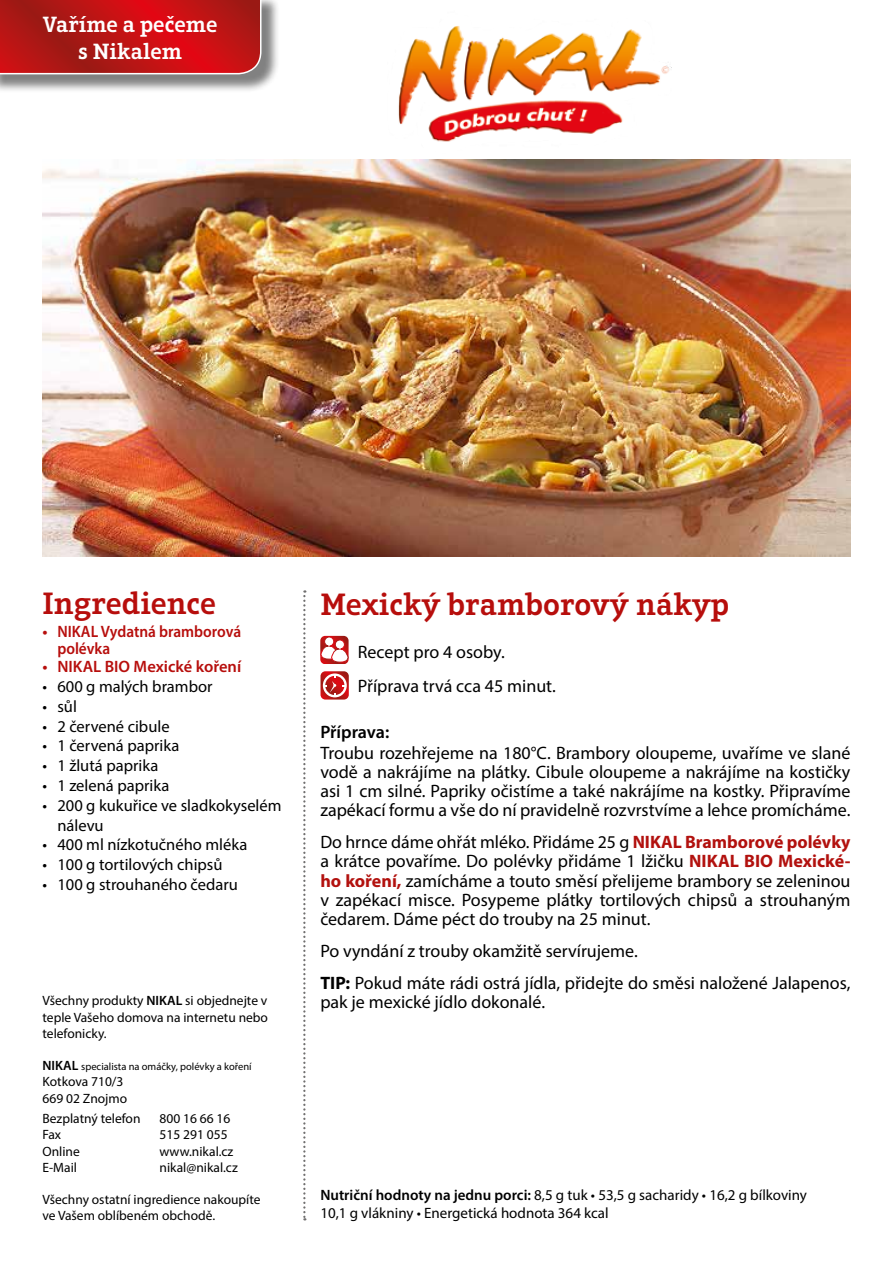
<style>
.page{position:relative;width:893px;height:1263px;background:#fff}
.page>*{position:absolute;margin:0;border:0;box-sizing:border-box;transform-origin:0 0}
.t1{font:600 31.5px "Aptifer Slab LT Pro";color:#b70e0c}
.t2{font:600 22.5px/27px "Aptifer Slab LT Pro";color:#fff;text-align:center}
.t3{font:18px/19.2px "Myriad Pro";color:#000}
.t4{font:600 18px "Myriad Pro";letter-spacing:-.005em;color:#000}
.t5{font:16.5px/19.8px "Myriad Pro";color:#000}
.t6{font:600 16.5px/17.9px "Myriad Pro";color:#b70e0c}
.t7{font:15px/18px "Myriad Pro";color:#000}
.t8{font:13.5px/16.2px "Myriad Pro";color:#000}
.t9{font:10.5px "Myriad Pro";color:#000}
.s1{font-weight:600}
.s2{font-weight:600;font-size:13.5px}
.s3{font-weight:700;color:#b2110e}
.s4{font-weight:700}
</style>
<div class="page">
<svg style="left:320px;top:636px;width:29px;height:28px"></svg>
<svg style="left:320px;top:671px;width:29px;height:28px"></svg>
<img style="left:43px;top:159px;width:807px;height:397px">
<svg style="left:303px;top:590px;width:2px;height:630px"></svg>
<div style="left:0;top:0;width:280px;height:93px;background:#000;opacity:.5"></div>
<svg style="left:0;top:0;width:262px;height:75px;background:#bd1b1b"></svg>
<img style="left:387px;top:26px;width:285px;height:140px">
<p class="t2" style="left:43px;top:10px;width:176px">Vaříme a pečeme s Nikalem</p>
<h1 class="t1" style="left:43px;top:585px;width:175px">Ingredience</h1>
<p class="t6" style="left:57px;top:622px;width:185px;text-indent:-15px">• NIKAL Vydatná bramborová polévka</p>
<p class="t6" style="left:43px;top:657px;width:200px">• NIKAL BIO Mexické koření</p>
<p class="t5" style="left:43px;top:676px;width:172px">• 600 g malých brambor</p>
<p class="t5" style="left:43px;top:696px;width:36px">• sůl</p>
<p class="t5" style="left:43px;top:716px;width:129px">• 2 červené cibule</p>
<p class="t5" style="left:43px;top:736px;width:138px">• 1 červená paprika</p>
<p class="t5" style="left:43px;top:755px;width:117px">• 1 žlutá paprika</p>
<p class="t5" style="left:43px;top:775px;width:128px">• 1 zelená paprika</p>
<p class="t5" style="left:57px;top:795px;width:226px;text-indent:-15px">• 200 g kukuřice ve sladkokyselém nálevu</p>
<p class="t5" style="left:43px;top:835px;width:206px">• 400 ml nízkotučného mléka</p>
<p class="t5" style="left:43px;top:854px;width:182px">• 100 g tortilových chipsů</p>
<p class="t5" style="left:43px;top:874px;width:197px">• 100 g strouhaného čedaru</p>
<p class="t8" style="left:43px;top:992px;width:227px;text-align:justify">Všechny produkty <span class="s1">NIKAL</span> si objednejte v teple Vašeho domova na internetu nebo telefonicky.</p>
<p class="t9" style="left:43px;top:1060px;width:211px"><span class="s2">NIKAL</span> specialista na omáčky, polévky a koření</p>
<p class="t8" style="left:43px;top:1073px;width:86px">Kotkova 710/3<br>669 02 Znojmo</p>
<p class="t8" style="left:43px;top:1110px;width:100px">Bezplatný telefon</p>
<p class="t8" style="left:160px;top:1110px;width:72px">800 16 66 16</p>
<p class="t8" style="left:43px;top:1126px;width:20px">Fax</p>
<p class="t8" style="left:160px;top:1126px;width:70px">515 291 055</p>
<p class="t8" style="left:43px;top:1143px;width:39px">Online</p>
<p class="t8" style="left:160px;top:1143px;width:75px">www.nikal.cz</p>
<p class="t8" style="left:43px;top:1159px;width:36px">E-Mail</p>
<p class="t8" style="left:160px;top:1159px;width:80px">nikal@nikal.cz</p>
<p class="t8" style="left:43px;top:1191px;width:219px">Všechny ostatní ingredience nakoupíte ve Vašem oblíbeném obchodě.</p>
<h1 class="t1" style="left:320px;top:585px;width:411px">Mexický bramborový nákyp</h1>
<p class="t3" style="left:358px;top:634px;width:200px;line-height:34.2px">Recept pro 4 osoby.<br>Příprava trvá cca 45 minut.</p>
<p class="t4" style="left:320px;top:720px;width:71px">Příprava:</p>
<p class="t3" style="left:320px;top:743px;width:532px;text-align:justify">Troubu rozehřejeme na 180°C. Brambory oloupeme, uvaříme ve slané vodě a nakrájíme na plátky. Cibule oloupeme a nakrájíme na kostičky asi 1 cm silné. Papriky očistíme a také nakrájíme na kostky. Připravíme zapékací formu a vše do ní pravidelně rozvrstvíme a lehce promícháme.</p>
<p class="t3" style="left:320px;top:832px;width:532px;text-align:justify">Do hrnce dáme ohřát mléko. Přidáme 25 g <span class="s3">NIKAL Bramborové polévky </span>a krátce povaříme. Do polévky přidáme 1 lžičku <span class="s3">NIKAL BIO Mexické&shy;ho koření,</span> zamícháme a touto směsí přelijeme brambory se zeleninou v zapékací misce. Posypeme plátky tortilových chipsů a strouhaným čedarem. Dáme péct do trouby na 25 minut.</p>
<p class="t3" style="left:320px;top:934px;width:532px;line-height:32px">Po vyndání z trouby okamžitě servírujeme.<br><span class="s4">TIP:</span> Pokud máte rádi ostrá jídla, přidejte do směsi naložené Jalapenos,</p>
<p class="t3" style="left:320px;top:992px;width:226px">pak je mexické jídlo dokonalé.</p>
<p class="t7" style="left:320px;top:1185px;width:488px"><span class="s1">Nutriční hodnoty na jednu porci:</span> 8,5 g tuk • 53,5 g sacharidy • 16,2 g bílkoviny<br>10,1 g vlákniny • Energetická hodnota 364 kcal</p>
</div>
